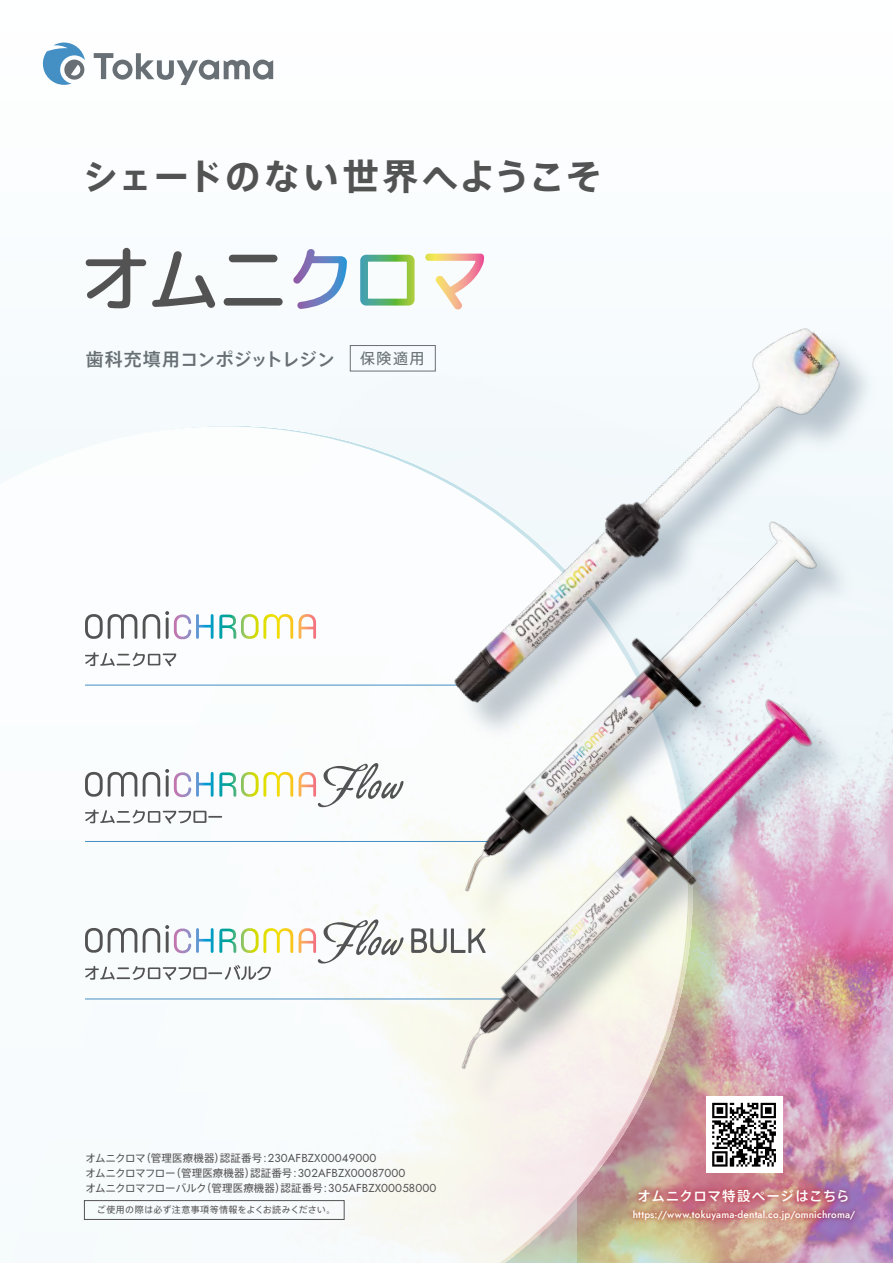
<style>
.page{position:relative;width:893px;height:1263px;background:#fff}
.page>*{position:absolute;margin:0;border:0;box-sizing:border-box;transform-origin:0 0}
.t1{font:700 36px "Axis Std";letter-spacing:.04em;color:#535353}
.t2{font:500 18px "Axis Std";color:#687075}
.t3{font:15px "Axis Std";color:#687075}
.t4{font:500 13.5px "Axis Std";letter-spacing:.055em;color:#fff}
.t5{font:10.5px/15px "Axis Std";letter-spacing:.005em;color:#535353}
.t6{font:500 9.9px "Jost";letter-spacing:.02em;color:#fff}
.t7{font:9px "Axis Std";letter-spacing:.045em;color:#535353}
.s1{font-family:"Jost";font-size:11.55px}
</style>
<div class="page">
<svg style="left:0;top:426px;width:578px;height:837px"></svg>
<div style="left:350px;top:345px;width:86px;height:26px;border:1px solid #687075"></div>
<svg style="left:86px;top:248px;width:60px;height:60px"></svg>
<svg style="left:152px;top:251px;width:63px;height:57px"></svg>
<svg style="left:224px;top:255px;width:59px;height:51px"></svg>
<svg style="left:293px;top:249px;width:191px;height:60px"></svg>
<hr style="left:85px;top:998px;width:431px;height:1px;background:#448fc3">
<svg style="left:85px;top:965px;width:186px;height:15px"></svg>
<svg style="left:85px;top:928px;width:52px;height:25px"></svg>
<svg style="left:143px;top:925px;width:150px;height:28px"></svg>
<svg style="left:299px;top:919px;width:84px;height:45px"></svg>
<hr style="left:85px;top:685px;width:387px;height:1px;background:#448fc3">
<svg style="left:85px;top:652px;width:91px;height:14px"></svg>
<svg style="left:85px;top:614px;width:52px;height:25px"></svg>
<svg style="left:143px;top:611px;width:150px;height:28px"></svg>
<svg style="left:299px;top:614px;width:17px;height:25px"></svg>
<hr style="left:85px;top:841px;width:414px;height:1px;background:#448fc3">
<svg style="left:85px;top:809px;width:137px;height:15px"></svg>
<svg style="left:85px;top:772px;width:52px;height:25px"></svg>
<svg style="left:143px;top:769px;width:150px;height:28px"></svg>
<svg style="left:299px;top:763px;width:84px;height:45px"></svg>
<img style="left:388px;top:453px;width:32px;height:177px">
<img style="left:383px;top:630px;width:510px;height:543px">
<img style="left:388px;top:635px;width:491px;height:490px">
<svg style="left:43px;top:43px;width:42px;height:42px"></svg>
<svg style="left:94px;top:53px;width:179px;height:32px"></svg>
<img style="left:420px;top:300px;width:473px;height:478px">
<img style="left:425px;top:305px;width:437px;height:426px">
<img style="left:583px;top:1134px;width:310px;height:21px">
<img style="left:578px;top:1155px;width:315px;height:108px">
<div style="left:706px;top:1096px;width:76px;height:77px;background:#fff"></div>
<svg style="left:712px;top:1103px;width:64px;height:63px"></svg>
<div style="left:84px;top:1200px;width:261px;height:20px;border:1px solid #535353"></div>
<h1 class="t1" style="left:83px;top:149px;width:521px">シェードのない世界へようこそ</h1>
<h2 class="t2" style="left:86px;top:345px;width:251px">歯科充填用コンポジットレジン</h2>
<h3 class="t3" style="left:360px;top:347px;width:66px">保険適用</h3>
<p class="t5" style="left:85px;top:1149px;width:353px">オムニクロマ（管理医療機器）認証番号：<span class="s1">230AFBZX00049000<br></span>オムニクロマフロー（管理医療機器）認証番号：<span class="s1">302AFBZX00087000<br></span>オムニクロマフローバルク（管理医療機器）認証番号：<span class="s1">305AFBZX00058000</span></p>
<p class="t7" style="left:97px;top:1203px;width:240px">ご使用の際は必ず注意事項等情報をよくお読みください。</p>
<p class="t4" style="left:637px;top:1185px;width:214px">オムニクロマ特設ページはこちら</p>
<p class="t6" style="left:633px;top:1207px;width:224px">https://www.tokuyama-dental.co.jp/omnichroma/</p>
</div>
